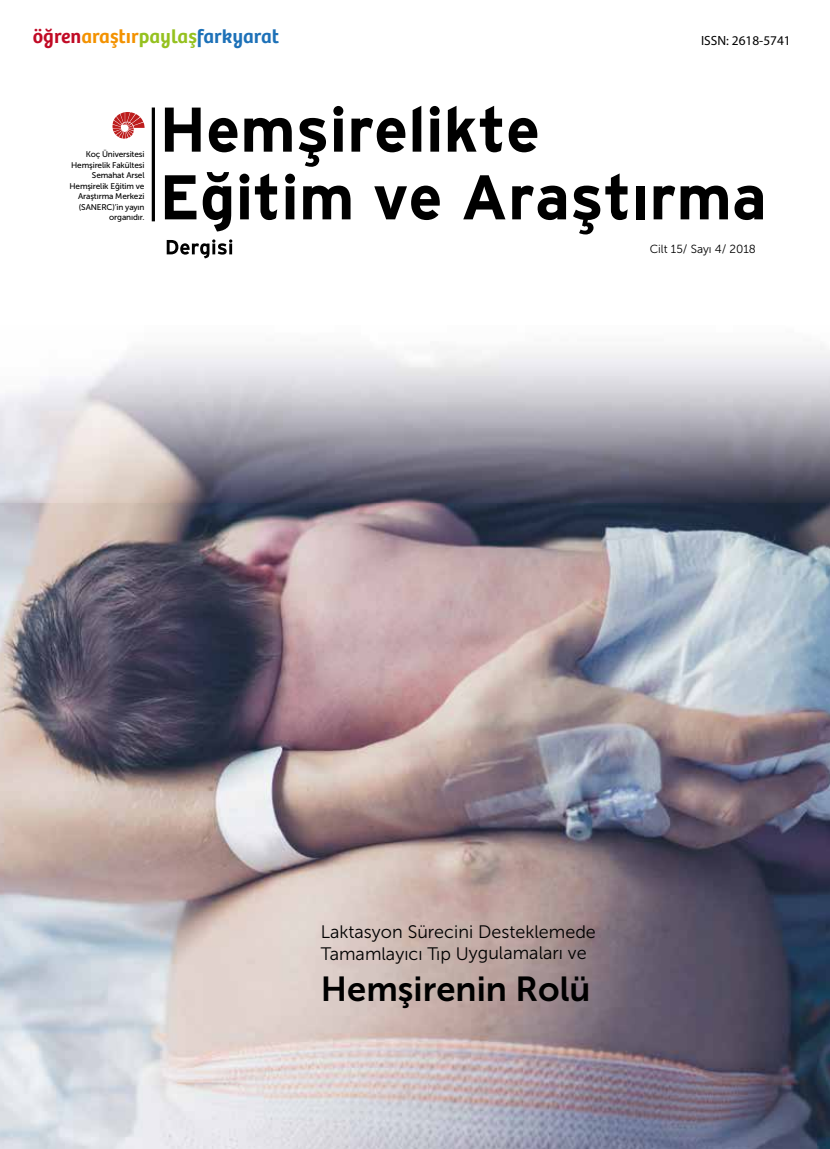
<style>
.page{position:relative;width:830px;height:1149px;background:#fff}
.page>*{position:absolute;margin:0;border:0;box-sizing:border-box;transform-origin:0 0}
.t1{font:34.5px "Museo Sans 700";letter-spacing:-.005em;color:#000}
.t2{font:600 19.65px "Bree";color:#1d71b8}
.t3{font:18px/21.6px "Museo Sans 300";letter-spacing:-.005em;color:#000}
.t4{font:13.35px "Myriad Pro";color:#000}
.t5{font:11.7px "Museo Sans 300";color:#000}
.t6{font:8.25px/10.5px "Museo Sans 500";letter-spacing:-.015em;color:#000;text-align:right}
.s1{color:#c10a25}
.s2{color:#f39200}
.s3{color:#95c11f}
</style>
<div class="page">
<img style="left:0;top:345px;width:829px;height:803px">
<hr style="left:152px;top:107px;width:3px;height:114px;background:#000">
<svg style="left:165px;top:175px;width:31px;height:44px"></svg>
<svg style="left:202px;top:172px;width:29px;height:59px"></svg>
<svg style="left:239px;top:173px;width:10px;height:46px"></svg>
<svg style="left:255px;top:173px;width:22px;height:47px"></svg>
<svg style="left:285px;top:173px;width:10px;height:46px"></svg>
<svg style="left:303px;top:185px;width:47px;height:34px"></svg>
<svg style="left:374px;top:185px;width:65px;height:35px"></svg>
<svg style="left:463px;top:175px;width:42px;height:44px"></svg>
<svg style="left:512px;top:185px;width:53px;height:35px"></svg>
<svg style="left:573px;top:173px;width:54px;height:61px"></svg>
<div style="left:636px;top:186px;width:8px;height:33px;background:#000"></div>
<svg style="left:653px;top:185px;width:74px;height:34px"></svg>
<svg style="left:734px;top:185px;width:28px;height:35px"></svg>
<svg style="left:165px;top:107px;width:35px;height:45px"></svg>
<svg style="left:209px;top:118px;width:28px;height:34px"></svg>
<svg style="left:244px;top:118px;width:47px;height:34px"></svg>
<svg style="left:298px;top:118px;width:28px;height:49px"></svg>
<svg style="left:333px;top:106px;width:10px;height:46px"></svg>
<svg style="left:351px;top:118px;width:54px;height:34px"></svg>
<svg style="left:412px;top:106px;width:9px;height:46px"></svg>
<svg style="left:429px;top:106px;width:10px;height:46px"></svg>
<svg style="left:447px;top:106px;width:55px;height:46px"></svg>
<svg style="left:508px;top:118px;width:29px;height:34px"></svg>
<svg style="left:112px;top:112px;width:32px;height:27px"></svg>
<svg style="left:167px;top:239px;width:65px;height:19px"></svg>
<h2 class="t2" style="left:33px;top:25px;width:248px"><span class="s1">öğren</span><span class="s2">araştır</span><span class="s3">paylaş</span>farkyarat</h2>
<h3 class="t4" style="left:700px;top:32px;width:91px">ISSN: 2618-5741</h3>
<p class="t6" style="left:69px;top:149px;width:77px">Koç Üniversitesi<br>Hemşirelik Fakültesi<br>Semahat Arsel<br>Hemşirelik Eğitim ve<br>Araştırma Merkezi (SANERC)’in yayın organıdır.</p>
<h3 class="t5" style="left:649px;top:243px;width:108px">Cilt 15/ Sayı 4/ 2018</h3>
<h3 class="t3" style="left:320px;top:920px;width:276px">Laktasyon Sürecini Desteklemede<br>Tamamlayıcı Tıp Uygulamaları ve</h3>
<h1 class="t1" style="left:321px;top:969px;width:271px">Hemşirenin Rolü</h1>
</div>
